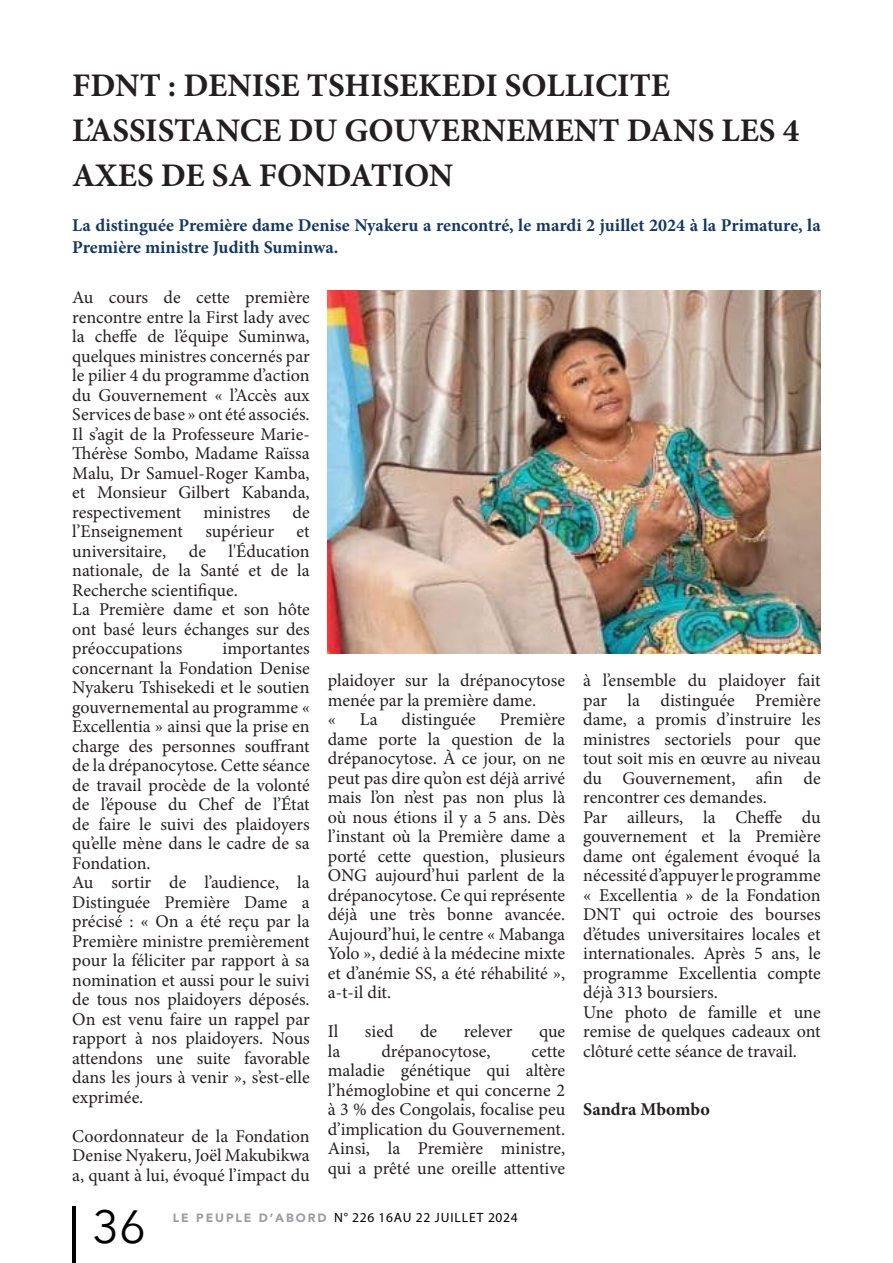
<style>
.page{position:relative;width:893px;height:1263px;background:#fff}
.page>*{position:absolute;margin:0;border:0;box-sizing:border-box;transform-origin:0 0}
.t1{font:46.5px "Avenir Next";color:#000}
.t2{font:700 33px/45px "Minion Pro";color:#231f20}
.t3{font:18px/19.5px "Minion Pro";color:#231f20;text-align:justify}
.t4{font:700 18px/21.6px "Minion Pro";color:#143861}
.t5{font:700 18px "Minion Pro";color:#231f20}
.t6{font:13.5px "Myriad Pro";letter-spacing:.05em;color:#000}
.s1{font-family:"Avenir";font-weight:900;font-size:12px;color:#9b9da0}
</style>
<div class="page">
<hr style="left:72px;top:1206px;width:3px;height:57px;background:#000">
<img style="left:328px;top:290px;width:493px;height:364px">
<p class="t2" style="left:72px;top:63px;width:728px">FDNT : DENISE TSHISEKEDI SOLLICITE<br>L’ASSISTANCE DU GOUVERNEMENT DANS LES 4<br>AXES DE SA FONDATION</p>
<p class="t4" style="left:72px;top:214px;width:750px">La distinguée Première dame Denise Nyakeru a rencontré, le mardi 2 juillet 2024 à la Primature, la<br>Première ministre Judith Suminwa.</p>
<p class="t3" style="left:72px;top:288px;width:239px">Au cours de cette première rencontre entre la First lady avec la cheffe de l’équipe Suminwa, quelques ministres concernés par le pilier 4 du programme d’action du Gouvernement « l’Accès aux Services de base » ont été associés.<br>Il s’agit de la Professeure Marie-Thérèse Sombo, Madame Raïssa Malu, Dr Samuel-Roger Kamba, et Monsieur Gilbert Kabanda, respectivement ministres de l’Enseignement</p>
<p class="t3" style="left:205px;top:522px;width:70px">supérieur</p>
<p class="t3" style="left:297px;top:522px;width:15px">et</p>
<p class="t3" style="left:72px;top:541px;width:239px;text-indent:156px">l'Éducation nationale, de la Santé et de la Recherche scientifique.</p>
<p class="t3" style="left:72px;top:600px;width:239px">La Première dame et son hôte ont basé leurs échanges sur des préoccupations</p>
<p class="t3" style="left:72px;top:541px;width:95px">universitaire,</p>
<p class="t3" style="left:189px;top:541px;width:19px">de</p>
<p class="t3" style="left:72px;top:639px;width:239px;text-indent:150px">importantes concernant la Fondation Denise Nyakeru Tshisekedi et le soutien gouvernemental au programme « Excellentia » ainsi que la prise en charge des personnes souffrant de la drépanocytose. Cette séance de travail procède de la volonté de l’épouse du Chef de l’État de faire le suivi des plaidoyers qu’elle mène dans le cadre de sa Fondation.</p>
<p class="t3" style="left:72px;top:873px;width:239px">Au sortir de l’audience, la Distinguée Première Dame a précisé : « On a été reçu par la Première ministre premièrement pour la féliciter par rapport à sa nomination et aussi pour le suivi de tous nos plaidoyers déposés.<br>On est venu faire un rappel par rapport à nos plaidoyers. Nous attendons une suite favorable dans les jours à venir », s’est-elle exprimée.</p>
<p class="t3" style="left:72px;top:1126px;width:239px">Coordonnateur de la Fondation Denise Nyakeru, Joël Makubikwa a, quant à lui, évoqué l’impact du</p>
<p class="t3" style="left:328px;top:671px;width:239px">plaidoyer sur la drépanocytose menée par la première dame.</p>
<p class="t3" style="left:328px;top:710px;width:9px">«</p>
<p class="t3" style="left:360px;top:710px;width:19px">La</p>
<p class="t3" style="left:402px;top:710px;width:76px">distinguée</p>
<p class="t3" style="left:583px;top:671px;width:239px">à l’ensemble du plaidoyer fait par la distinguée Première dame, a promis d’instruire les ministres sectoriels pour que tout soit mis en œuvre au niveau du Gouvernement, afin de rencontrer ces demandes.</p>
<p class="t3" style="left:583px;top:807px;width:239px">Par ailleurs, la Cheffe du gouvernement et la Première dame ont également évoqué la nécessité d’appuyer le programme « Excellentia » de la Fondation DNT qui octroie des bourses d’études universitaires locales et internationales. Après 5 ans, le programme Excellentia compte déjà 313 boursiers.</p>
<p class="t3" style="left:583px;top:1002px;width:239px">Une photo de famille et une remise de quelques cadeaux ont clôturé cette séance de travail.</p>
<p class="t3" style="left:328px;top:710px;width:239px;text-indent:172px">Première dame porte la question de la drépanocytose. À ce jour, on ne peut pas dire qu’on est déjà arrivé mais l’on n’est pas non plus là où nous étions il y a 5 ans. Dès l’instant où la Première dame a porté cette question, plusieurs ONG aujourd’hui parlent de la drépanocytose. Ce qui représente déjà une très bonne avancée.<br>Aujourd’hui, le centre « Mabanga Yolo », dedié à la médecine mixte et d’anémie SS, a été réhabilité », a-t-il dit.</p>
<p class="t3" style="left:328px;top:1022px;width:12px">Il</p>
<p class="t3" style="left:365px;top:1022px;width:30px">sied</p>
<p class="t3" style="left:420px;top:1022px;width:19px">de</p>
<p class="t3" style="left:464px;top:1022px;width:50px">relever</p>
<p class="t3" style="left:539px;top:1022px;width:28px">que</p>
<p class="t3" style="left:328px;top:1041px;width:14px">la</p>
<p class="t3" style="left:381px;top:1041px;width:111px">drépanocytose,</p>
<p class="t3" style="left:328px;top:1041px;width:239px;text-indent:204px">cette maladie génétique qui altère l’hémoglobine et qui concerne 2 à 3 % des Congolais, focalise peu d’implication du Gouvernement.<br>Ainsi, la Première ministre, qui a prêté une oreille attentive</p>
<p class="t5" style="left:583px;top:1097px;width:128px">Sandra Mbombo</p>
<h1 class="t1" style="left:92px;top:1187px;width:55px">36</h1>
<p class="t6" style="left:173px;top:1209px;width:346px"><span class="s1">LE PEUPLE D’ABORD</span> N° 226 16AU 22 JUILLET 2024</p>
</div>
